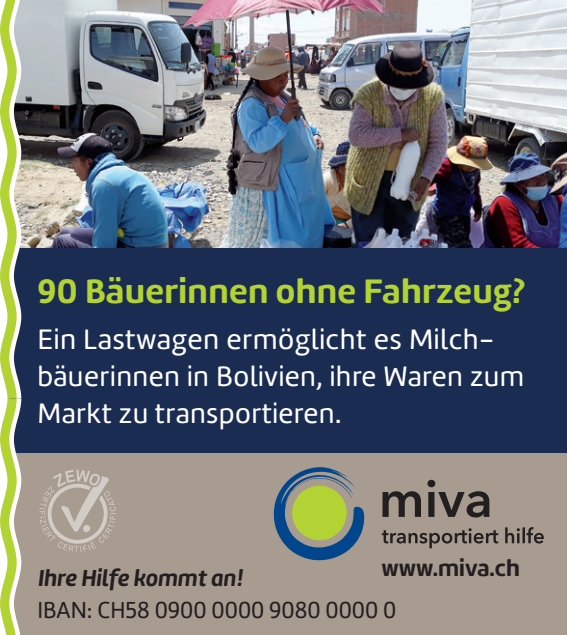
<style>
.page{position:relative;width:567px;height:635px;background:#fff}
.page>*{position:absolute;margin:0;border:0;box-sizing:border-box;transform-origin:0 0}
.Titel{font:35.2px "Marine Rounded Bold";letter-spacing:.01em;color:#b3d234}
.Fliesstext{font:29.2px/37.2px "Marine Rounded Regular";letter-spacing:.015em;color:#fff}
.Fliesstext_klein{font:24px "Marine Rounded Regular";color:#231f20}
.Fliesstext_klein-2{font:24px "Marine Rounded Bold Italic";color:#231f20}
.Claim{font:24px "Marine Rounded Bold";color:#231f20}
</style>
<div class="page">
<div style="left:9px;top:0;width:558px;height:635px;background:#1b2c52"></div>
<div style="left:9px;top:454px;width:558px;height:181px;background:#a89c90"></div>
<svg style="left:273px;top:467px;width:91px;height:94px"></svg>
<div style="left:292px;top:486px;width:55px;height:54px;background:#b3d234;border-radius:50%"></div>
<svg style="left:382px;top:480px;width:107px;height:37px"></svg>
<svg style="left:382px;top:527px;width:162px;height:21px"></svg>
<img style="left:24px;top:0;width:543px;height:247px">
<svg style="left:39px;top:470px;width:77px;height:82px"></svg>
<svg style="left:0;top:0;width:24px;height:635px"></svg>
<p class="Titel" style="left:37px;top:269px;width:489px">90 Bäuerinnen ohne Fahrzeug?</p>
<p class="Fliesstext" style="left:37px;top:321px;width:488px">Ein Lastwagen ermöglicht es Milch&shy;bäuerinnen in Bolivien, ihre Waren zum<br>Markt zu transportieren.</p>
<p class="Claim" style="left:381px;top:552px;width:140px">www.miva.ch</p>
<p class="Fliesstext_klein-2" style="left:37px;top:562px;width:206px">Ihre Hilfe kommt an!</p>
<p class="Fliesstext_klein" style="left:37px;top:595px;width:361px">IBAN: CH58 0900 0000 9080 0000 0</p>
</div>
